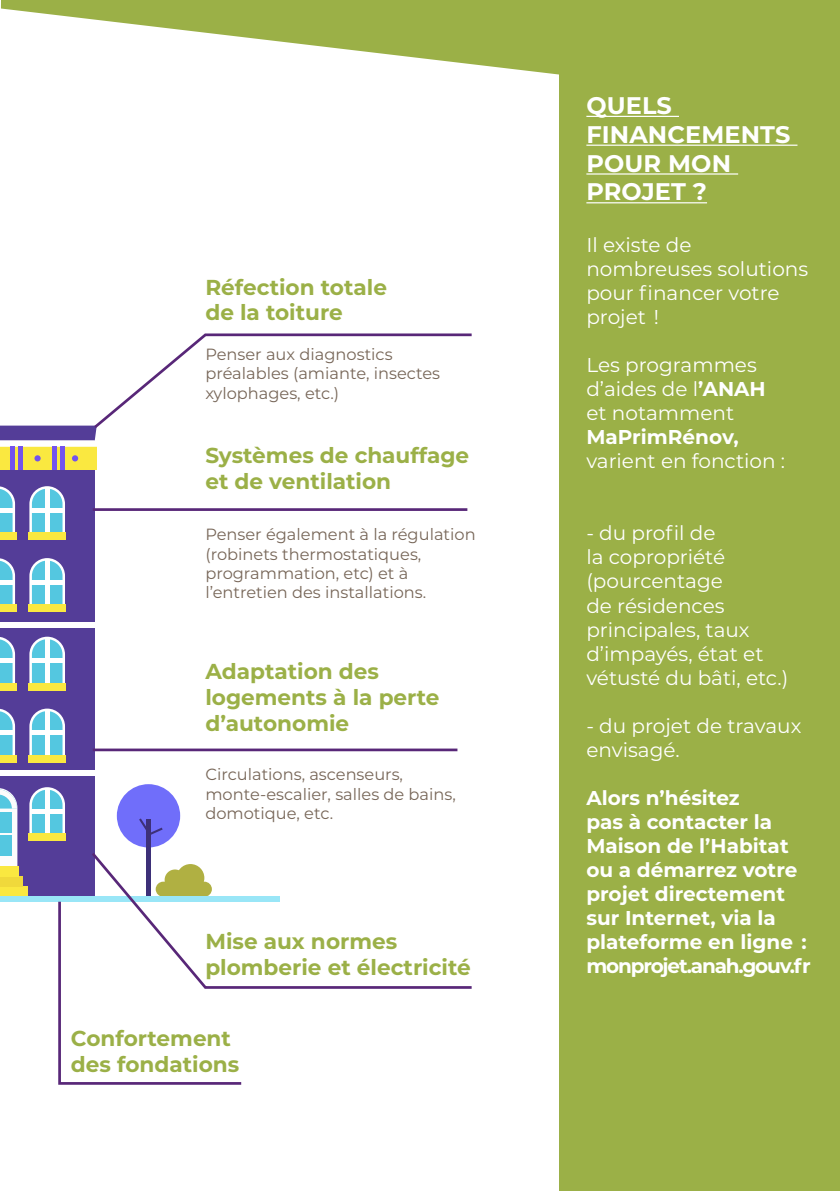
<style>
.page{position:relative;width:840px;height:1191px;background:#fff}
.page>*{position:absolute;margin:0;border:0;box-sizing:border-box;transform-origin:0 0}
.t1{font:700 24px/28.8px "Montserrat";letter-spacing:.005em;color:#fff}
.t2{font:700 21.6px/26px "Montserrat";color:#9bb047}
.t3{font:20px/24px "Montserrat";color:#fff}
.t4{font:700 20px/24px "Montserrat";color:#fff}
.t5{font:16.2px/19.4px "Montserrat";color:#776658}
.s1{font-weight:700}
</style>
<div class="page">
<div style="left:0;top:440px;width:94px;height:456px;background:#543d98"></div>
<div style="left:0;top:447px;width:97px;height:23px;background:#fae840"></div>
<div style="left:0;top:886px;width:27px;height:10px;background:#fae840"></div>
<div style="left:0;top:876px;width:23px;height:10px;background:#f0d93b"></div>
<div style="left:0;top:866px;width:19px;height:10px;background:#fae840"></div>
<svg style="left:0;top:788px;width:17px;height:78px"></svg>
<div style="left:0;top:622px;width:98px;height:5px;background:#fff"></div>
<div style="left:0;top:770px;width:98px;height:6px;background:#fff"></div>
<svg style="left:0;top:486px;width:15px;height:46px"></svg>
<hr style="left:0;top:508px;width:14px;height:4px;background:#fff">
<div style="left:0;top:532px;width:16px;height:8px;background:#fae840"></div>
<svg style="left:29px;top:486px;width:36px;height:46px"></svg>
<div style="left:45px;top:487px;width:5px;height:48px;background:#fff"></div>
<hr style="left:31px;top:508px;width:33px;height:4px;background:#fff">
<div style="left:28px;top:532px;width:38px;height:8px;background:#fae840"></div>
<svg style="left:0;top:558px;width:15px;height:46px"></svg>
<hr style="left:0;top:580px;width:14px;height:4px;background:#fff">
<div style="left:0;top:604px;width:16px;height:7px;background:#fae840"></div>
<svg style="left:29px;top:558px;width:36px;height:46px"></svg>
<div style="left:45px;top:559px;width:5px;height:47px;background:#fff"></div>
<hr style="left:31px;top:580px;width:33px;height:4px;background:#fff">
<div style="left:28px;top:604px;width:38px;height:7px;background:#fae840"></div>
<svg style="left:0;top:637px;width:15px;height:46px"></svg>
<hr style="left:0;top:659px;width:14px;height:4px;background:#fff">
<div style="left:0;top:683px;width:16px;height:7px;background:#fae840"></div>
<svg style="left:29px;top:636px;width:36px;height:47px"></svg>
<div style="left:45px;top:638px;width:5px;height:47px;background:#fff"></div>
<hr style="left:31px;top:659px;width:33px;height:4px;background:#fff">
<div style="left:28px;top:683px;width:38px;height:7px;background:#fae840"></div>
<svg style="left:0;top:709px;width:15px;height:46px"></svg>
<hr style="left:0;top:731px;width:14px;height:4px;background:#fff">
<div style="left:0;top:755px;width:16px;height:7px;background:#fae840"></div>
<svg style="left:29px;top:708px;width:36px;height:47px"></svg>
<div style="left:45px;top:710px;width:5px;height:47px;background:#fff"></div>
<hr style="left:31px;top:731px;width:33px;height:4px;background:#fff">
<div style="left:28px;top:755px;width:38px;height:7px;background:#fae840"></div>
<svg style="left:29px;top:787px;width:36px;height:46px"></svg>
<div style="left:45px;top:788px;width:5px;height:47px;background:#fff"></div>
<hr style="left:31px;top:809px;width:33px;height:4px;background:#fff">
<div style="left:28px;top:833px;width:38px;height:7px;background:#fae840"></div>
<div style="left:117px;top:784px;width:63px;height:63px;background:#706efa;border-radius:50%"></div>
<hr style="left:146px;top:819px;width:4px;height:77px;background:#3d3078">
<svg style="left:139px;top:818px;width:23px;height:17px"></svg>
<div style="left:0;top:896px;width:279px;height:5px;background:#99e6f7"></div>
<div style="left:558px;top:75px;width:281px;height:1116px;background:#9bb047"></div>
<svg style="left:1px;top:0;width:838px;height:108px;fill:#9bb047"></svg>
<hr style="left:586px;top:116px;width:92px;height:1px;background:#fff">
<hr style="left:586px;top:145px;width:211px;height:1px;background:#fff">
<hr style="left:586px;top:173px;width:151px;height:2px;background:#fff">
<hr style="left:586px;top:202px;width:120px;height:1px;background:#fff">
<svg style="left:0;top:333px;width:472px;height:114px"></svg>
<hr style="left:93px;top:748px;width:364px;height:3px;background:#582778">
<hr style="left:93px;top:508px;width:374px;height:3px;background:#582778">
<svg style="left:92px;top:849px;width:380px;height:140px"></svg>
<svg style="left:57px;top:899px;width:187px;height:186px"></svg>
<hr style="left:10px;top:447px;width:4px;height:23px;background:#7352ed">
<hr style="left:18px;top:447px;width:4px;height:23px;background:#7352ed">
<hr style="left:53px;top:447px;width:4px;height:23px;background:#7352ed">
<hr style="left:61px;top:447px;width:4px;height:23px;background:#7352ed">
<div style="left:34px;top:455px;width:7px;height:6px;background:#7352ed;border-radius:50%"></div>
<svg style="left:72px;top:455px;width:6px;height:6px"></svg>
<p class="t2" style="left:205px;top:273px;width:183px">Réfection totale de la toiture</p>
<p class="t5" style="left:205px;top:344px;width:236px">Penser aux diagnostics préalables (amiante, insectes xylophages, etc.)</p>
<p class="t2" style="left:205px;top:441px;width:265px">Systèmes de chauffage et de ventilation</p>
<p class="t5" style="left:205px;top:524px;width:272px">Penser également à la régulation (robinets thermostatiques, programmation, etc) et à l’entretien des installations.</p>
<p class="t2" style="left:205px;top:657px;width:235px">Adaptation des logements à la perte d’autonomie</p>
<p class="t5" style="left:205px;top:764px;width:252px">Circulations, ascenseurs, monte-escalier, salles de bains, domotique, etc.</p>
<p class="t2" style="left:205px;top:927px;width:267px">Mise aux normes plomberie et électricité</p>
<p class="t2" style="left:71px;top:1024px;width:170px">Confortement des fondations</p>
<p class="t1" style="left:586px;top:90px;width:205px">QUELS<br>FINANCEMENTS<br>POUR MON<br>PROJET ?</p>
<p class="t3" style="left:586px;top:232px;width:223px">Il existe de nombreuses solutions pour financer votre projet !</p>
<p class="t3" style="left:586px;top:352px;width:181px">Les programmes d’aides de l<span class="s1">’ANAH </span>et notamment</p>
<p class="t4" style="left:586px;top:424px;width:154px">MaPrimRénov,</p>
<p class="t3" style="left:586px;top:448px;width:200px">varient en fonction :</p>
<p class="t3" style="left:586px;top:520px;width:203px">- du profil de<br>la copropriété (pourcentage<br>de résidences principales, taux d’impayés, état et vétusté du bâti, etc.)</p>
<p class="t3" style="left:586px;top:712px;width:216px">- du projet de travaux envisagé.</p>
<p class="t4" style="left:586px;top:784px;width:226px">Alors n’hésitez<br>pas à contacter la<br>Maison de l’Habitat ou a démarrez votre projet directement sur Internet, via la plateforme en ligne : monprojet.anah.gouv.fr</p>
</div>
